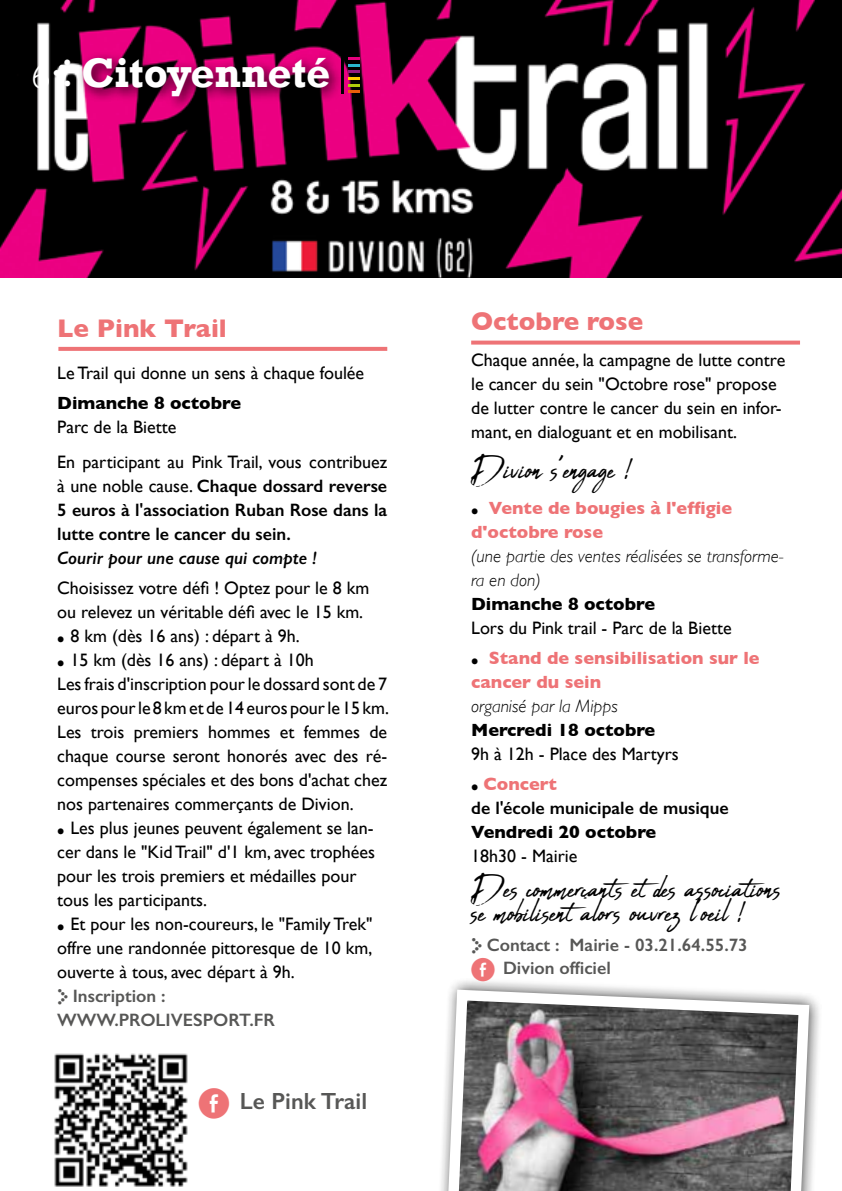
<style>
.page{position:relative;width:842px;height:1191px;background:#fff}
.page>*{position:absolute;margin:0;border:0;box-sizing:border-box;transform-origin:0 0}
.t1{font:700 42.4px "Rockwell";color:#fff}
.t2{font:42px "Abuget";color:#000}
.t3{font:300 39.2px "Gill Sans";color:#fff}
.t4{font:700 26px "Gill Sans";color:#ee7376}
.t5{font:600 23.4px "Gill Sans";color:#575756}
.t6{font:18px/24px "Gill Sans";color:#000}
.t7{font:600 18px/24px "Gill Sans";color:#000;text-align:justify}
.t8{font:italic 300 18px/24px "Gill Sans";color:#000}
.t9{font:700 18px "Gill Sans";color:#000}
.t10{font:700 18px/24px "Gill Sans";color:#ee7376}
.t11{font:600 18px/23.6px "Gill Sans";color:#575756}
.t12{font:italic 600 18px "Gill Sans";color:#000}
.s1{font-weight:400}
.s2{font-weight:800}
.s3{font-family:"Simple Direction Arrows";font-size:26px;color:#575756}
.s4{font-weight:600;color:#575756}
.s5{font-family:"Social Media Circled";font-weight:400;font-size:30px;color:#ee7376}
.s6{font-weight:800;color:#000}
.s7{font-weight:700;color:#ee7376}
.s8{font-family:"Simple Direction Arrows";font-weight:400;font-size:26px}
.s9{font-family:"Social Media Circled";font-weight:400;font-size:23px;color:#ee7376}
</style>
<div class="page">
<img style="left:0;top:0;width:842px;height:277px">
<div style="left:77px;top:51px;width:266px;height:60px;background:#000;opacity:.75"></div>
<hr style="left:341px;top:57px;width:3px;height:36px;background:#000">
<svg style="left:348px;top:57px;width:12px;height:36px"></svg>
<svg style="left:471px;top:340px;width:329px;height:4px"></svg>
<svg style="left:441px;top:981px;width:378px;height:210px"></svg>
<svg style="left:442px;top:984px;width:373px;height:207px;background:#918088"></svg>
<svg style="left:58px;top:347px;width:329px;height:4px"></svg>
<img style="left:54px;top:1053px;width:134px;height:134px">
<svg style="left:54px;top:60px;width:16px;height:27px"></svg>
<h3 class="t3" style="left:31px;top:44px;width:21px">6</h3>
<h1 class="t1" style="left:81px;top:47px;width:251px">Citoyenneté</h1>
<h3 class="t4" style="left:57px;top:307px;width:171px">Le Pink Trail</h3>
<p class="t6" style="left:57px;top:361px;width:308px">Le Trail qui donne un sens à chaque foulée</p>
<p class="t9" style="left:57px;top:388px;width:185px">Dimanche 8 octobre</p>
<p class="t6" style="left:57px;top:409px;width:332px;line-height:35.4px">Parc de la Biette<br>En participant au Pink Trail, vous contribuez</p>
<p class="t7" style="left:57px;top:474px;width:332px"><span class="s1">à une noble cause.</span> Chaque dossard reverse 5 euros à l'association Ruban Rose dans la lutte contre le cancer du sein.</p>
<p class="t12" style="left:57px;top:547px;width:261px">Courir pour une cause qui compte !</p>
<p class="t6" style="left:57px;top:575px;width:333px">Choisissez votre défi ! Optez pour le 8 km ou relevez un véritable défi avec le 15 km.<br><span class="s2">.</span> 8 km (dès 16 ans) : départ à 9h.<br><span class="s2">.</span> 15 km (dès 16 ans) : départ à 10h<br>Les frais d'inscription pour le dossard sont de 7 euros pour le 8 km et de 14 euros pour le 15 km.<br>Les trois premiers hommes et femmes de chaque course seront honorés avec des ré&shy;compenses spéciales et des bons d'achat chez nos partenaires commerçants de Divion.<br><span class="s2">.</span> Les plus jeunes peuvent également se lan&shy;cer dans le "Kid Trail" d'1 km, avec trophées pour les trois premiers et médailles pour tous les participants.<br><span class="s2">.</span> Et pour les non-coureurs, le "Family Trek" offre une randonnée pittoresque de 10 km, ouverte à tous, avec départ à 9h.<br><span class="s3">y</span> <span class="s4">Inscription :<br>WWW.PROLIVESPORT.FR</span></p>
<p class="t5" style="left:198px;top:1086px;width:170px"><span class="s5">E</span> Le Pink Trail</p>
<h3 class="t4" style="left:471px;top:300px;width:174px">Octobre rose</h3>
<p class="t6" style="left:471px;top:348px;width:316px">Chaque année, la campagne de lutte contre le cancer du sein "Octobre rose" propose de lutter contre le cancer du sein en infor&shy;mant, en dialoguant et en mobilisant.</p>
<h2 class="t2" style="left:471px;top:446px;width:165px">Divion s'engage !</h2>
<p class="t10" style="left:471px;top:495px;width:262px"><span class="s6">.</span> Vente de bougies à l'effigie d'octobre rose</p>
<p class="t8" style="left:471px;top:544px;width:314px">(une partie des ventes réalisées se transforme&shy;ra en don)</p>
<p class="t9" style="left:471px;top:590px;width:185px">Dimanche 8 octobre</p>
<p class="t6" style="left:471px;top:613px;width:290px;line-height:29.6px">Lors du Pink trail - Parc de la Biette<br><span class="s2">.</span> <span class="s7">Stand de sensibilisation sur le</span></p>
<p class="t10" style="left:471px;top:669px;width:131px">cancer du sein</p>
<p class="t8" style="left:471px;top:694px;width:148px">organisé par la Mipps</p>
<p class="t9" style="left:471px;top:715px;width:186px">Mercredi 18 octobre</p>
<p class="t6" style="left:471px;top:738px;width:209px;line-height:29.6px">9h à 12h - Place des Martyrs <span class="s2">.</span> <span class="s7">Concert</span></p>
<p class="t7" style="left:471px;top:795px;width:259px">de l'école municipale de musique</p>
<p class="t9" style="left:471px;top:817px;width:187px">Vendredi 20 octobre</p>
<p class="t6" style="left:471px;top:843px;width:108px">18h30 - Mairie</p>
<h2 class="t2" style="left:471px;top:864px;width:312px">Des commerçants et des associations</h2>
<h2 class="t2" style="left:471px;top:888px;width:278px">se mobilisent alors ouvrez l'oeil !</h2>
<p class="t11" style="left:471px;top:932px;width:278px"><span class="s8">y</span> Contact : Mairie - 03.21.64.55.73<br><span class="s9">E</span> Divion officiel</p>
</div>
